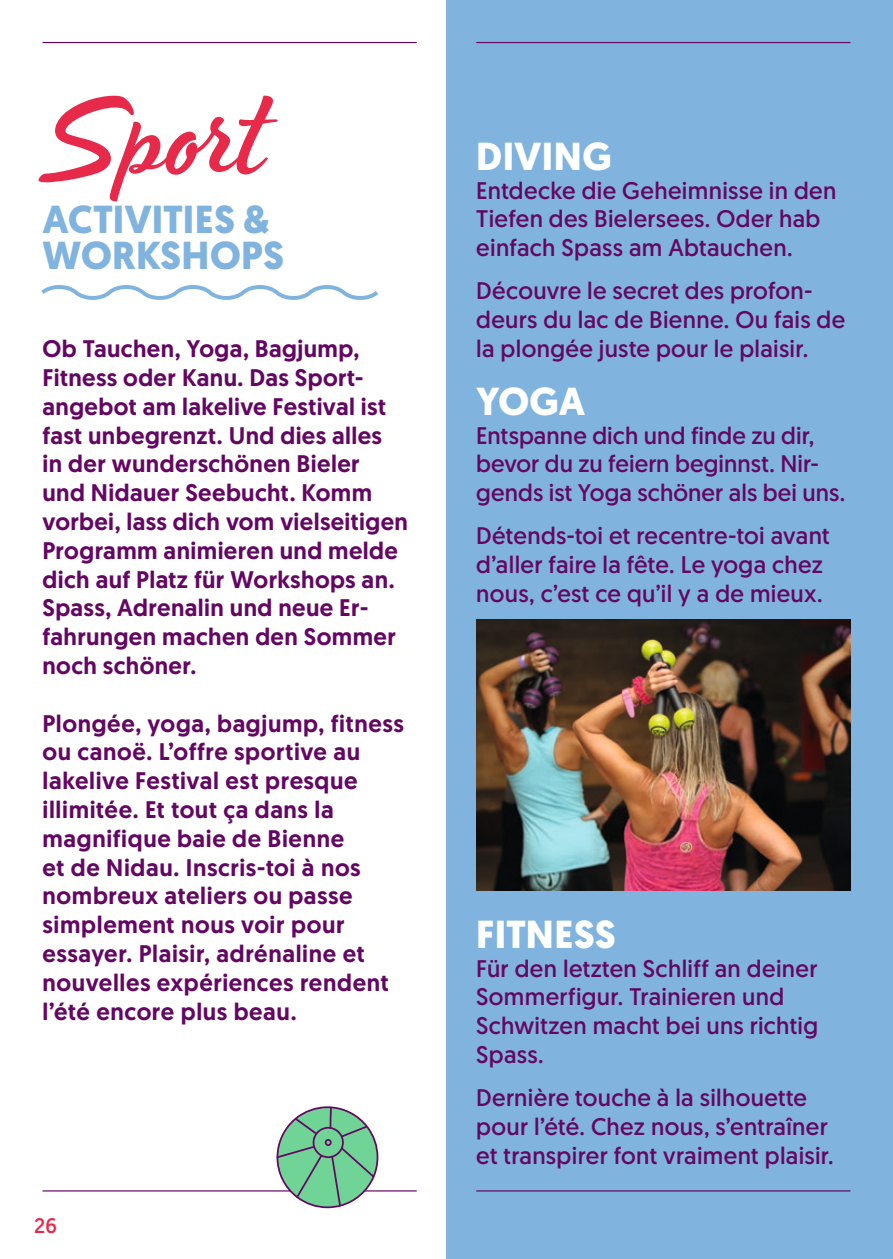
<style>
.page{position:relative;width:893px;height:1259px;background:#fff}
.page>*{position:absolute;margin:0;border:0;box-sizing:border-box;transform-origin:0 0}
.t1{font:123px "Timeout";color:#e7294a}
.t2{font:700 39px/36px "Geomanist";letter-spacing:.005em;color:#80b4de}
.t3{font:700 39px "Geomanist";letter-spacing:.01em;color:#fff}
.t4{font:500 24px/28.8px "Geomanist";letter-spacing:.02em;color:#640763}
.t5{font:24px/28.8px "Geomanist";letter-spacing:.015em;color:#640763}
.t6{font:21px "Geomanist";color:#e7294a}
</style>
<div class="page">
<div style="left:446px;top:0;width:447px;height:1259px;background:#80b4de"></div>
<svg style="left:41px;top:285px;width:337px;height:15px"></svg>
<hr style="left:476px;top:1190px;width:374px;height:1px;background:#640763">
<hr style="left:43px;top:1190px;width:374px;height:1px;background:#640763">
<hr style="left:476px;top:42px;width:374px;height:1px;background:#640763">
<hr style="left:43px;top:42px;width:374px;height:1px;background:#640763">
<svg style="left:276px;top:1106px;width:102px;height:102px"></svg>
<img style="left:476px;top:619px;width:374px;height:271px">
<h1 class="t1" style="left:43px;top:62px;width:224px">Sport</h1>
<h2 class="t2" style="left:43px;top:202px;width:243px">ACTIVITIES &amp;<br>WORKSHOPS</h2>
<p class="t4" style="left:43px;top:334px;width:367px">Ob Tauchen, Yoga, Bagjump,<br>Fitness oder Kanu. Das Sport&shy;angebot am lakelive Festival ist fast unbegrenzt. Und dies alles<br>in der wunderschönen Bieler und Nidauer Seebucht. Komm vorbei, lass dich vom vielseitigen<br>Programm animieren und melde dich auf Platz für Workshops an.<br>Spass, Adrenalin und neue Er&shy;fahrungen machen den Sommer noch schöner.</p>
<p class="t4" style="left:43px;top:708px;width:363px">Plongée, yoga, bagjump, fitness ou canoë. L’offre sportive au lakelive Festival est presque illimitée. Et tout ça dans la magnifique baie de Bienne<br>et de Nidau. Inscris-toi à nos nombreux ateliers ou passe simplement nous voir pour essayer. Plaisir, adrénaline et nouvelles expériences rendent l’été encore plus beau.</p>
<p class="t6" style="left:34px;top:1212px;width:25px">26</p>
<h2 class="t3" style="left:476px;top:130px;width:137px">DIVING</h2>
<p class="t5" style="left:476px;top:175px;width:362px">Entdecke die Geheimnisse in den<br>Tiefen des Bielersees. Oder hab einfach Spass am Abtauchen.</p>
<p class="t5" style="left:476px;top:276px;width:370px">Découvre le secret des profon&shy;deurs du lac de Bienne. Ou fais de la plongée juste pour le plaisir.</p>
<h2 class="t3" style="left:476px;top:375px;width:111px">YOGA</h2>
<p class="t5" style="left:476px;top:420px;width:370px">Entspanne dich und finde zu dir, bevor du zu feiern beginnst. Nir&shy;gends ist Yoga schöner als bei uns.</p>
<p class="t5" style="left:476px;top:521px;width:355px">Détends-toi et recentre-toi avant d’aller faire la fête. Le yoga chez nous, c’est ce qu’il y a de mieux.</p>
<h2 class="t3" style="left:476px;top:908px;width:141px">FITNESS</h2>
<p class="t5" style="left:476px;top:953px;width:343px">Für den letzten Schliff an deiner<br>Sommerfigur. Trainieren und<br>Schwitzen macht bei uns richtig<br>Spass.</p>
<p class="t5" style="left:476px;top:1083px;width:359px">Dernière touche à la silhouette pour l’été. Chez nous, s’entraîner et transpirer font vraiment plaisir.</p>
</div>
